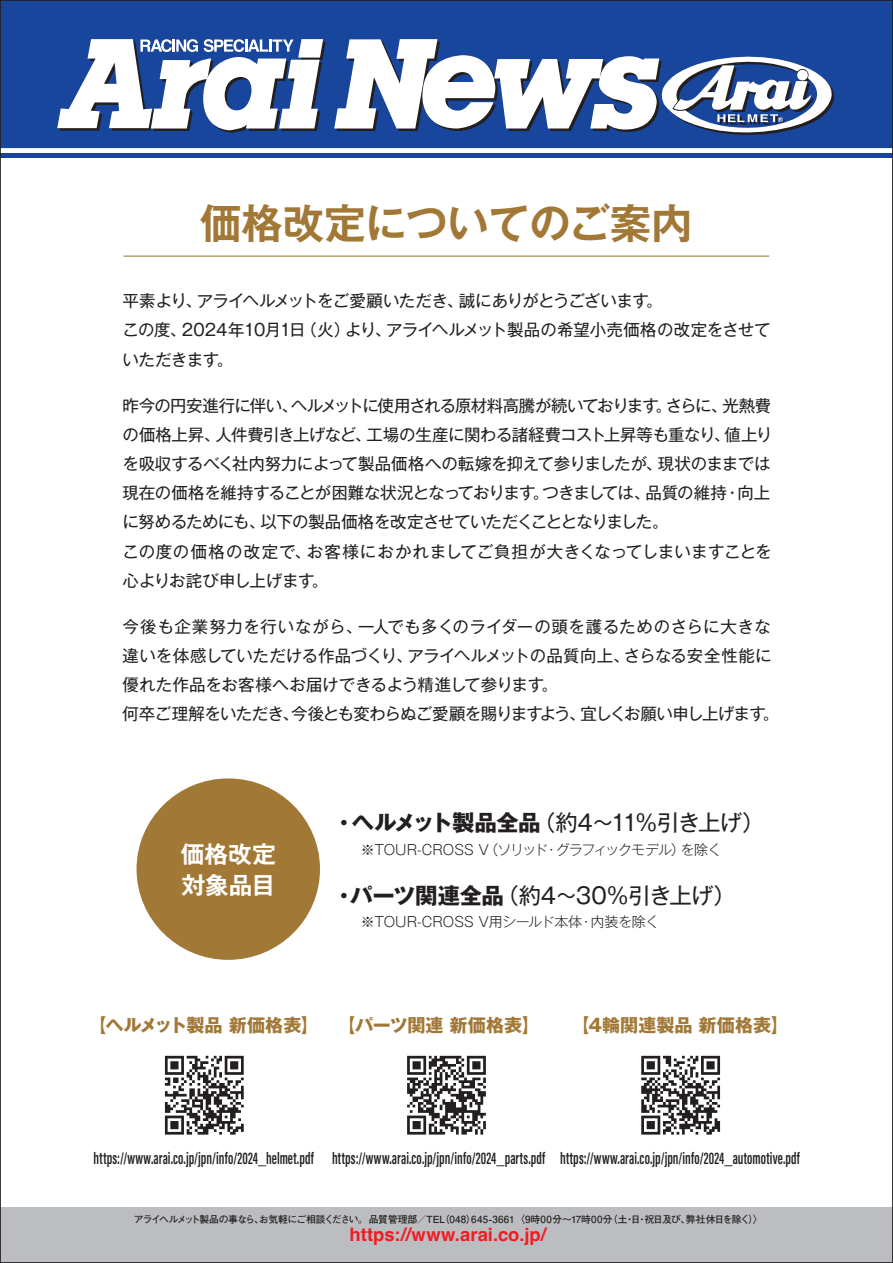
<style>
.page{position:relative;width:893px;height:1263px;background:#fff}
.page>*{position:absolute;margin:0;border:0;box-sizing:border-box;transform-origin:0 0}
.t1{font:700 41.4px "Gothic MB101 Pro De";letter-spacing:-.005em;color:#a27836}
.t2{font:700 23.4px/31.3px "Gothic MB101 Pro De";color:#fff}
.t3{font:22.2px "Gothic MB101 Pro";letter-spacing:-.07em;color:#231f20}
.t4{font:700 18.45px "Helvetica";color:#ee1d23}
.t5{font:700 18px "Gothic MB101 Pro";color:#a27836}
.t6{font:600 17.4px "Acumin Pro Extra Cond";letter-spacing:.01em;color:#231f20;scale:.88 1}
.t7{font:16.5px/29.1px "Gothic MB101 Pro";letter-spacing:-.025em;color:#231f20}
.t8{font:300 13.8px "Gothic MB101 Pro";letter-spacing:-.06em;color:#231f20}
.t9{font:300 13.8px "Gothic MB101 Pro";letter-spacing:-.03em;color:#231f20}
.t10{font:700 9.9px "Futo Go B101 Pro";letter-spacing:-.03em;color:#231f20}
.s1{font-weight:700}
</style>
<div class="page">
<div style="left:137px;top:778px;width:183px;height:182px;background:#a27836;border-radius:50%"></div>
<hr style="left:123px;top:256px;width:646px;height:1px;background:#a27836">
<svg style="left:165px;top:1056px;width:79px;height:78px"></svg>
<svg style="left:641px;top:1056px;width:79px;height:78px"></svg>
<svg style="left:407px;top:1056px;width:79px;height:78px"></svg>
<div style="left:0;top:1207px;width:893px;height:56px;background:#bcbdc0"></div>
<div style="left:0;top:0;width:893px;height:158px;background:#18469d"></div>
<div style="left:0;top:148px;width:893px;height:5px;background:#fff"></div>
<svg style="left:57px;top:39px;width:269px;height:94px"></svg>
<svg style="left:334px;top:39px;width:501px;height:96px"></svg>
<h1 class="t1" style="left:200px;top:189px;width:494px">価格改定についてのご案内</h1>
<p class="t7" style="left:123px;top:284px;width:650px">平素より、アライヘルメットをご愛顧いただき、誠にありがとうございます。<br>この度、2024年10月1日（火）より、アライヘルメット製品の希望小売価格の改定をさせていただきます。</p>
<p class="t7" style="left:123px;top:389px;width:651px">昨今の円安進行に伴い、ヘルメットに使用される原材料高騰が続いております。さらに、光熱費の価格上昇、人件費引き上げなど、工場の生産に関わる諸経費コスト上昇等も重なり、値上りを吸収するべく社内努力によって製品価格への転嫁を抑えて参りましたが、現状のままでは現在の価格を維持することが困難な状況となっております。つきましては、品質の維持・向上に努めるためにも、以下の製品価格を改定させていただくこととなりました。<br>この度の価格の改定で、お客様におかれましてご負担が大きくなってしまいますことを心よりお詫び申し上げます。</p>
<p class="t7" style="left:123px;top:610px;width:658px">今後も企業努力を行いながら、一人でも多くのライダーの頭を護るためのさらに大きな違いを体感していただける作品づくり、アライヘルメットの品質向上、さらなる安全性能に優れた作品をお客様へお届けできるよう精進して参ります。<br>何卒ご理解をいただき、今後とも変わらぬご愛顧を賜りますよう、宜しくお願い申し上げます。</p>
<h2 class="t2" style="left:181px;top:835px;width:96px">価格改定対象品目</h2>
<h3 class="t3" style="left:333px;top:804px;width:433px"><span class="s1">・ヘルメット製品全品</span>（約4～11％引き上げ）</h3>
<p class="t8" style="left:333px;top:838px;width:390px">　　※TOUR-CROSS V（ソリッド・グラフィックモデル）を除く</p>
<h3 class="t3" style="left:333px;top:877px;width:404px"><span class="s1">・パーツ関連全品</span>（約4～30％引き上げ）</h3>
<p class="t9" style="left:333px;top:910px;width:328px">　　※TOUR-CROSS V用シールド本体・内装を除く</p>
<p class="t5" style="left:89px;top:1010px;width:453px">【ヘルメット製品 新価格表】 【パーツ関連 新価格表】</p>
<p class="t5" style="left:571px;top:1010px;width:219px">【4輪関連製品 新価格表】</p>
<p class="t6" style="left:94px;top:1148px;width:804px">https://www.arai.co.jp/jpn/info/2024_helmet.pdf https://www.arai.co.jp/jpn/info/2024_parts.pdf https://www.arai.co.jp/jpn/info/2024_automotive.pdf</p>
<p class="t10" style="left:134px;top:1211px;width:630px">アライヘルメット製品の事なら、お気軽にご相談ください。 品質管理部／TEL（048）645-3661 〈9時00分～17時00分（土・日・祝日及び、弊社休日を除く）〉</p>
<p class="t4" style="left:350px;top:1223px;width:198px">https://www.arai.co.jp/</p>
</div>
